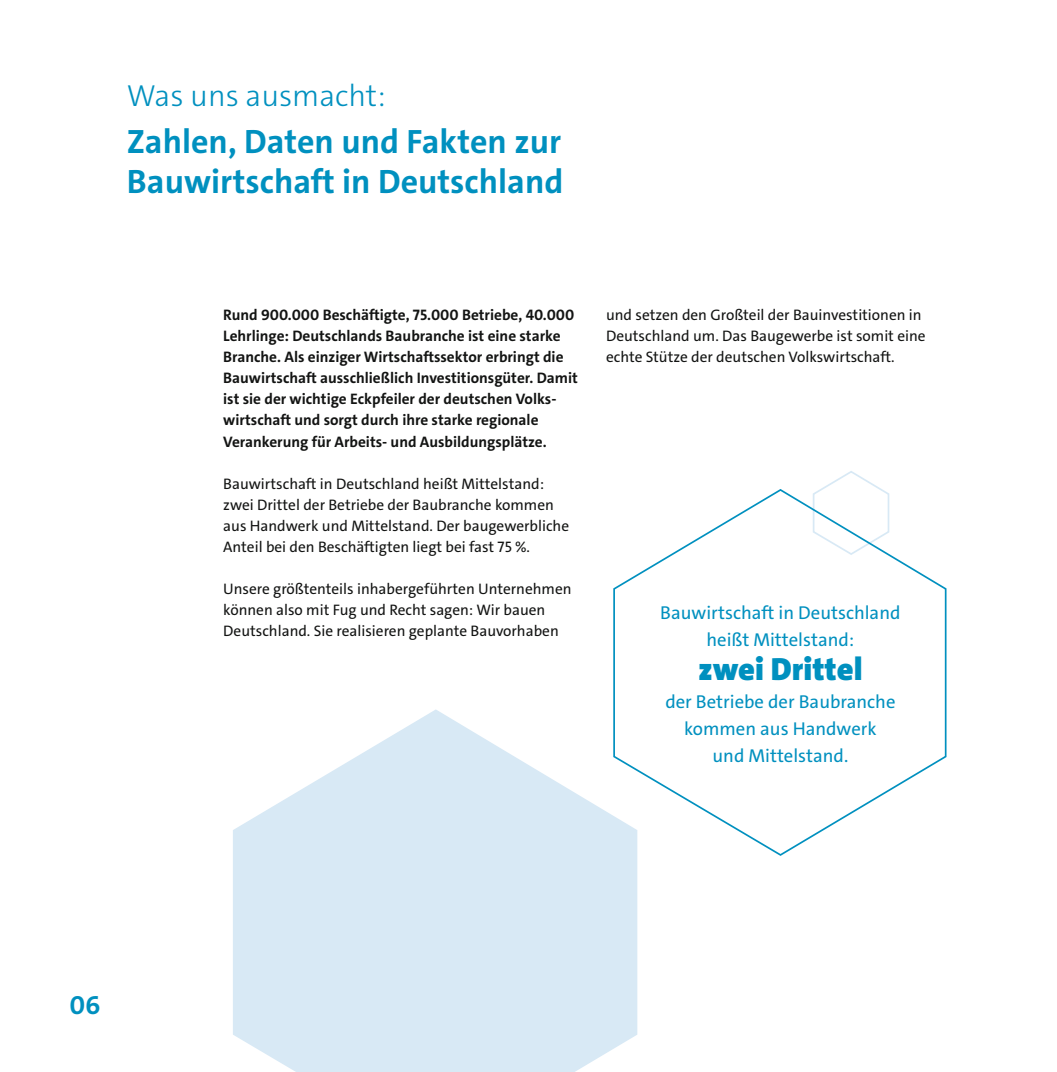
<style>
.page{position:relative;width:1057px;height:1072px;background:#fff}
.page>*{position:absolute;margin:0;border:0;box-sizing:border-box;transform-origin:0 0}
.H1-Headline{font:700 33.95px/40.8px "The Sans";color:#0090bf}
.Zi1-Zitat{font:900 32.2px "The Sans";color:#0090bf}
.H2-Subhead{font:300 30.62px "The Sans";color:#0090bf}
.Muster_Seitenzahl{font:700 26.25px "The Sans";color:#0090bf}
.Zi1-Zitat-2{font:18.72px/27.1px "The Sans";color:#0090bf;text-align:center}
.p1_Anlauftext{font:700 15.22px/21px "The Sans";color:#131413}
.p-Fließtext{font:15.22px/21px "The Sans";color:#131413}
.p1_Anlauftext-2{font:15.22px/21px "The Sans";color:#131413}
</style>
<div class="page">
<svg style="left:233px;top:709px;width:404px;height:362px;fill:#d8e9f5"></svg>
<svg style="left:824px;top:471px;width:54px;height:16px"></svg>
<svg style="left:612px;top:487px;width:335px;height:370px"></svg>
<p class="H2-Subhead" style="left:127px;top:76px;width:260px">Was uns ausmacht:</p>
<p class="H1-Headline" style="left:127px;top:121px;width:438px">Zahlen, Daten und Fakten zur<br>Bauwirtschaft in Deutschland</p>
<p class="p1_Anlauftext" style="left:223px;top:305px;width:356px">Rund 900.000 Beschäftigte, 75.000 Betriebe, 40.000<br>Lehrlinge: Deutschlands Baubranche ist eine starke Branche. Als einziger Wirtschaftssektor erbringt die Bauwirtschaft ausschließlich Investitionsgüter. Damit ist sie der wichtige Eckpfeiler der deutschen Volks&shy;wirtschaft und sorgt durch ihre starke regionale Verankerung für Arbeits- und Ausbildungsplätze.</p>
<p class="p1_Anlauftext-2" style="left:223px;top:473px;width:347px">Bauwirtschaft in Deutschland heißt Mittelstand: zwei Drittel der Betriebe der Baubranche kommen aus Handwerk und Mittelstand. Der baugewerbliche Anteil bei den Beschäftigten liegt bei fast 75 %.</p>
<p class="p-Fließtext" style="left:223px;top:578px;width:350px">Unsere größtenteils inhabergeführten Unternehmen können also mit Fug und Recht sagen: Wir bauen<br>Deutschland. Sie realisieren geplante Bauvorhaben</p>
<p class="p-Fließtext" style="left:606px;top:305px;width:321px">und setzen den Großteil der Bauinvestitionen in<br>Deutschland um. Das Baugewerbe ist somit eine echte Stütze der deutschen Volkswirtschaft.</p>
<p class="Zi1-Zitat-2" style="left:660px;top:599px;width:242px">Bauwirtschaft in Deutschland heißt Mittelstand:</p>
<p class="Zi1-Zitat" style="left:698px;top:648px;width:166px">zwei Drittel</p>
<p class="Zi1-Zitat-2" style="left:665px;top:687px;width:232px">der Betriebe der Baubranche kommen aus Handwerk<br>und Mittelstand.</p>
<p class="Muster_Seitenzahl" style="left:69px;top:987px;width:32px">06</p>
</div>
